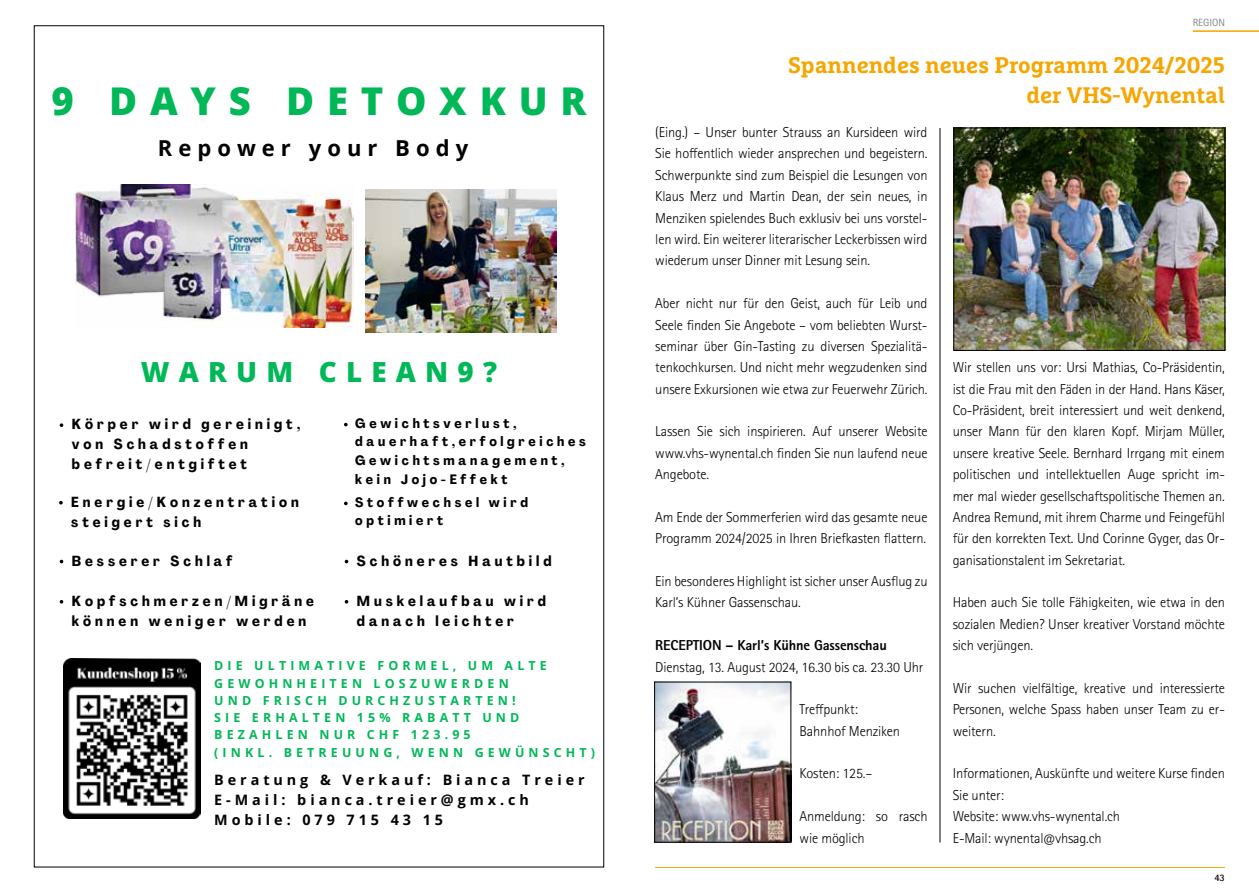
<style>
.page{position:relative;width:1259px;height:893px;background:#fff}
.page>*{position:absolute;margin:0;border:0;box-sizing:border-box;transform-origin:0 0}
.t1{font:800 38.25px "Open Sans";letter-spacing:.33em;color:#00b858}
.t2{font:800 27.75px "Open Sans";letter-spacing:.33em;color:#00b858}
.t3{font:700 22.5px/30px "Marselis Slab Pro";color:#f7a500;text-align:right}
.t4{font:700 22.05px "Open Sans";letter-spacing:.275em;color:#000}
.t5{font:300 14.4px/21.3px "Rotis Sans Serif Std";letter-spacing:-.01em;color:#000;text-align:justify}
.t6{font:700 condensed 14.4px/20.1px "Agrandir";letter-spacing:.275em;color:#020202}
.t7{font:700 14.4px/20.1px "Open Sans";letter-spacing:.275em;color:#020202}
.t8{font:800 14.4px "Rotis Sans Serif Std";letter-spacing:-.01em;color:#000}
.t9{font:700 condensed 13.35px/18.6px "Agrandir";letter-spacing:.275em;color:#020202}
.t10{font:700 12.45px/17.2px "Open Sans";letter-spacing:.33em;color:#00b858}
.t11{font:10.5px "Rotis Sans Serif Std";color:#868786}
.t12{font:700 9.9px "Rotis Sans Serif Std";color:#000}
</style>
<div class="page">
<hr style="left:939px;top:128px;width:1px;height:714px;background:#000">
<img style="left:955px;top:130px;width:268px;height:219px">
<div style="left:953px;top:128px;width:272px;height:223px;border:1px solid #000"></div>
<img style="left:656px;top:684px;width:133px;height:156px">
<div style="left:654px;top:682px;width:137px;height:160px;border:1px solid #000"></div>
<hr style="left:1192px;top:30px;width:67px;height:2px;background:#f7a500">
<hr style="left:655px;top:867px;width:570px;height:1px;background:#f7a500">
<img style="left:64px;top:659px;width:136px;height:159px">
<svg style="left:60px;top:423px;width:3px;height:4px"></svg>
<svg style="left:59px;top:501px;width:4px;height:3px"></svg>
<img style="left:75px;top:184px;width:278px;height:144px">
<img style="left:366px;top:189px;width:191px;height:144px">
<h1 class="t1" style="left:51px;top:75px;width:536px">9 DAYS DETOXKUR</h1>
<h3 class="t4" style="left:158px;top:133px;width:312px">Repower your Body</h3>
<h2 class="t2" style="left:141px;top:353px;width:358px">WARUM CLEAN9?</h2>
<p class="t6" style="left:72px;top:414px;width:230px">Körper wird gereinigt, von Schadstoffen befreit/entgiftet</p>
<p class="t9" style="left:355px;top:414px;width:232px">Gewichtsverlust, dauerhaft,erfolgreiches<br>Gewichtsmanagement, kein Jojo-Effekt</p>
<p class="t6" style="left:71px;top:492px;width:229px">Energie/Konzentration steigert sich</p>
<p class="t6" style="left:72px;top:550px;width:162px">Besserer Schlaf</p>
<p class="t9" style="left:355px;top:493px;width:174px">Stoffwechsel wird optimiert</p>
<p class="t6" style="left:357px;top:550px;width:196px">Schöneres Hautbild</p>
<p class="t6" style="left:72px;top:591px;width:244px">Kopfschmerzen/Migräne können weniger werden</p>
<p class="t6" style="left:357px;top:591px;width:191px">Muskelaufbau wird danach leichter</p>
<p class="t10" style="left:214px;top:657px;width:382px">DIE ULTIMATIVE FORMEL, UM ALTE<br>GEWOHNHEITEN LOSZUWERDEN<br>UND FRISCH DURCHZUSTARTEN!<br>SIE ERHALTEN 15% RABATT UND<br>BEZAHLEN NUR CHF 123.95<br>(INKL. BETREUUNG, WENN GEWÜNSCHT)</p>
<p class="t7" style="left:214px;top:769px;width:372px">Beratung &amp; Verkauf: Bianca Treier<br>E-Mail: bianca.treier@gmx.ch<br>Mobile: 079 715 43 15</p>
<p class="t11" style="left:1192px;top:16px;width:34px">REGION</p>
<h3 class="t3" style="left:788px;top:50px;width:438px">Spannendes neues Programm 2024/2025 der VHS-Wynental</h3>
<p class="t5" style="left:655px;top:122px;width:274px">(Eing.) – Unser bunter Strauss an Kursideen wird Sie hoffentlich wieder ansprechen und begeistern.<br>Schwerpunkte sind zum Beispiel die Lesungen von Klaus Merz und Martin Dean, der sein neues, in Menziken spielendes Buch exklusiv bei uns vorstel&shy;len wird. Ein weiterer literarischer Leckerbissen wird wiederum unser Dinner mit Lesung sein.</p>
<p class="t5" style="left:655px;top:293px;width:274px">Aber nicht nur für den Geist, auch für Leib und Seele finden Sie Angebote – vom beliebten Wurst&shy;seminar über Gin-Tasting zu diversen Spezialitä&shy;tenkochkursen. Und nicht mehr wegzudenken sind unsere Exkursionen wie etwa zur Feuerwehr Zürich.</p>
<p class="t5" style="left:655px;top:421px;width:274px">Lassen Sie sich inspirieren. Auf unserer Website www.vhs-wynental.ch finden Sie nun laufend neue Angebote.</p>
<p class="t5" style="left:655px;top:507px;width:274px">Am Ende der Sommerferien wird das gesamte neue<br>Programm 2024/2025 in Ihren Briefkasten flattern.</p>
<p class="t5" style="left:655px;top:571px;width:274px">Ein besonderes Highlight ist sicher unser Ausflug zu<br>Karl’s Kühner Gassenschau.</p>
<p class="t8" style="left:655px;top:636px;width:233px">RECEPTION – Karl’s Kühne Gassenschau</p>
<p class="t5" style="left:655px;top:656px;width:270px">Dienstag, 13. August 2024, 16.30 bis ca. 23.30 Uhr</p>
<p class="t5" style="left:799px;top:699px;width:102px">Treffpunkt:<br>Bahnhof Menziken</p>
<p class="t5" style="left:799px;top:763px;width:74px">Kosten: 125.–</p>
<p class="t5" style="left:799px;top:806px;width:129px">Anmeldung: so rasch wie möglich</p>
<p class="t5" style="left:952px;top:357px;width:274px">Wir stellen uns vor: Ursi Mathias, Co-Präsidentin, ist die Frau mit den Fäden in der Hand. Hans Käser, Co-Präsident, breit interessiert und weit denkend, unser Mann für den klaren Kopf. Mirjam Müller, unsere kreative Seele. Bernhard Irrgang mit einem politischen und intellektuellen Auge spricht im&shy;mer mal wieder gesellschaftspolitische Themen an.<br>Andrea Remund, mit ihrem Charme und Feingefühl für den korrekten Text. Und Corinne Gyger, das Or&shy;ganisationstalent im Sekretariat.</p>
<p class="t5" style="left:952px;top:592px;width:274px">Haben auch Sie tolle Fähigkeiten, wie etwa in den sozialen Medien? Unser kreativer Vorstand möchte sich verjüngen.</p>
<p class="t5" style="left:952px;top:678px;width:274px">Wir suchen vielfältige, kreative und interessierte Personen, welche Spass haben unser Team zu er&shy;weitern.</p>
<p class="t5" style="left:952px;top:763px;width:274px;text-align:left">Informationen, Auskünfte und weitere Kurse finden<br>Sie unter:<br>Website: www.vhs-wynental.ch<br>E-Mail: wynental@vhsag.ch</p>
<p class="t12" style="left:1214px;top:871px;width:12px">43</p>
</div>
